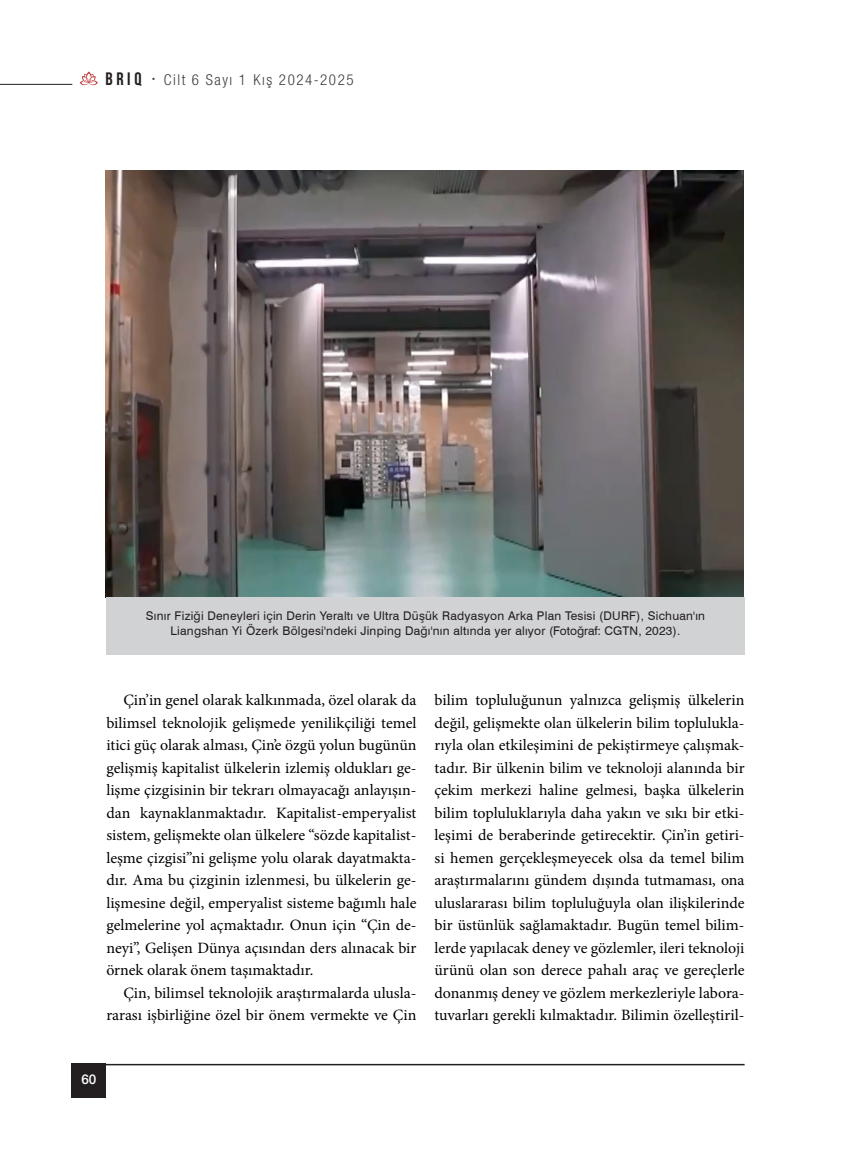
<style>
.page{position:relative;width:851px;height:1149px;background:#fff}
.page>*{position:absolute;margin:0;border:0;box-sizing:border-box;transform-origin:0 0}
.t1{font:15.75px/22.5px "Minion Pro";color:#000;text-align:justify}
.t2{font:300 condensed 15px "Helvetica Neue LT Com";letter-spacing:.1em;color:#3e3e3f}
.t3{font:500 13.5px "Helvetica Neue LT Pro";color:#fff}
.t4{font:12px/15px "Swiss 721 BT";letter-spacing:.02em;color:#231f20;text-align:center}
.s1{font-family:"Bebas Neue";font-weight:700;font-stretch:normal;font-size:18px;color:#231f20}
</style>
<div class="page">
<hr style="left:72px;top:1063px;width:672px;height:1px;background:#231f20">
<hr style="left:0;top:84px;width:72px;height:1px;background:#231f20">
<svg style="left:80px;top:71px;width:18px;height:14px"></svg>
<div style="left:72px;top:1063px;width:34px;height:34px;background:#231f20"></div>
<img style="left:105px;top:170px;width:638px;height:427px">
<div style="left:106px;top:597px;width:638px;height:57px;background:#d1d2d4"></div>
<p class="t2" style="left:105px;top:71px;width:249px"><span class="s1">BRIq</span> <sup>•</sup> Cilt 6 Sayı 1 Kış 2024-2025</p>
<p class="t4" style="left:146px;top:607px;width:560px">Sınır Fiziği Deneyleri için Derin Yeraltı ve Ultra Düşük Radyasyon Arka Plan Tesisi (DURF), Sichuan'ın<br>Liangshan Yi Özerk Bölgesi'ndeki Jinping Dağı'nın altında yer alıyor (Fotoğraf: CGTN, 2023).</p>
<p class="t1" style="left:106px;top:688px;width:311px;text-indent:17px">Çin’in genel olarak kalkınmada, özel olarak da bilimsel teknolojik gelişmede yenilikçiliği temel itici güç olarak alması, Çin’e özgü yolun bugünün gelişmiş kapitalist ülkelerin izlemiş oldukları ge&shy;lişme çizgisinin bir tekrarı olmayacağı anlayışın&shy;dan kaynaklanmaktadır. Kapitalist-emperyalist sistem, gelişmekte olan ülkelere “sözde kapitalist&shy;leşme çizgisi”ni gelişme yolu olarak dayatmakta&shy;dır. Ama bu çizginin izlenmesi, bu ülkelerin ge&shy;lişmesine değil, emperyalist sisteme bağımlı hale gelmelerine yol açmaktadır. Onun için “Çin de&shy;neyi”, Gelişen Dünya açısından ders alınacak bir örnek olarak önem taşımaktadır.</p>
<p class="t1" style="left:106px;top:981px;width:311px;text-align:right">Çin, bilimsel teknolojik araştırmalarda ulusla&shy;rarası işbirliğine özel bir önem vermekte ve Çin</p>
<p class="t1" style="left:434px;top:688px;width:311px">bilim topluluğunun yalnızca gelişmiş ülkelerin değil, gelişmekte olan ülkelerin bilim toplulukla&shy;rıyla olan etkileşimini de pekiştirmeye çalışmak&shy;tadır. Bir ülkenin bilim ve teknoloji alanında bir çekim merkezi haline gelmesi, başka ülkelerin bilim topluluklarıyla daha yakın ve sıkı bir etki&shy;leşimi de beraberinde getirecektir. Çin’in getiri&shy;si hemen gerçekleşmeyecek olsa da temel bilim araştırmalarını gündem dışında tutmaması, ona uluslararası bilim topluluğuyla olan ilişkilerinde bir üstünlük sağlamaktadır. Bugün temel bilim&shy;lerde yapılacak deney ve gözlemler, ileri teknoloji ürünü olan son derece pahalı araç ve gereçlerle donanmış deney ve gözlem merkezleriyle labora&shy;tuvarları gerekli kılmaktadır. Bilimin özelleştiril-</p>
<p class="t3" style="left:81px;top:1070px;width:17px">60</p>
</div>
